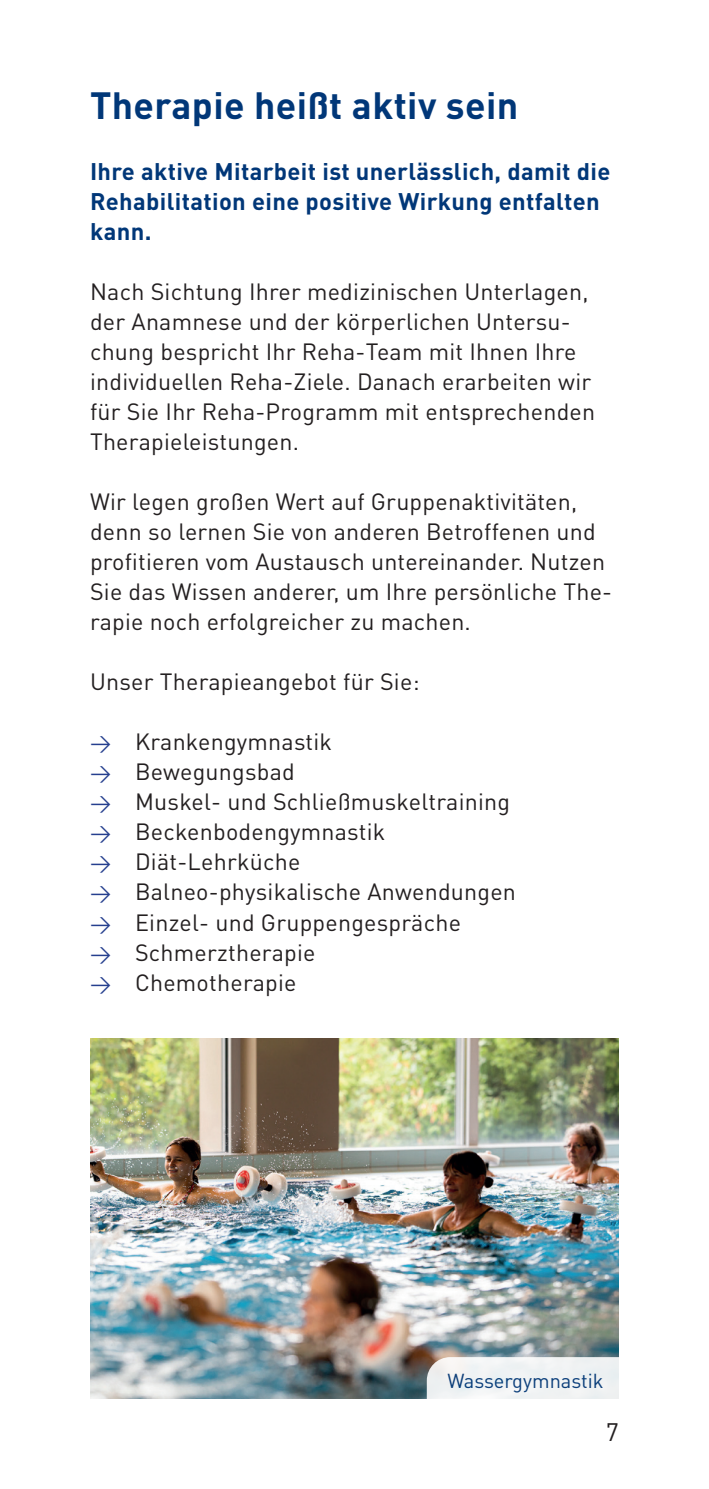
<style>
.page{position:relative;width:709px;height:1489px;background:#fff}
.page>*{position:absolute;margin:0;border:0;box-sizing:border-box;transform-origin:0 0}
.Flyer_Ueberschrift_F{font:700 37.5px "DIN Pro DR Vp";letter-spacing:.01em;color:#013778}
.t1{font:25px "DIN Pro DR Vp";color:#231f20}
.Flyer_Teaser_Hinweis{font:700 23.75px/30px "DIN Pro DR Vp";letter-spacing:.015em;color:#013778}
.Flyer_Fliesstext{font:23.25px/30px "DIN Pro DR Vp";letter-spacing:.01em;color:#231f20}
.t2{font:20px "DIN Pro DR Vp";color:#013778}
.s1{font-size:20.75px;color:#253f8e}
</style>
<div class="page">
<img style="left:90px;top:1038px;width:529px;height:360px">
<svg style="left:427px;top:1356px;width:192px;height:43px"></svg>
<p class="Flyer_Ueberschrift_F" style="left:90px;top:80px;width:430px">Therapie heißt aktiv sein</p>
<p class="Flyer_Teaser_Hinweis" style="left:90px;top:156px;width:522px">Ihre aktive Mitarbeit ist unerlässlich, damit die<br>Rehabilitation eine positive Wirkung entfalten kann.</p>
<p class="Flyer_Fliesstext" style="left:90px;top:276px;width:506px">Nach Sichtung Ihrer medizinischen Unterlagen, der Anamnese und der körperlichen Untersu&shy;chung bespricht Ihr Reha-Team mit Ihnen Ihre individuellen Reha-Ziele. Danach erarbeiten wir für Sie Ihr Reha-Programm mit entsprechenden Therapieleistungen.</p>
<p class="Flyer_Fliesstext" style="left:90px;top:486px;width:523px">Wir legen großen Wert auf Gruppenaktivitäten, denn so lernen Sie von anderen Betroffenen und profitieren vom Austausch untereinander. Nutzen Sie das Wissen anderer, um Ihre persönliche The&shy;rapie noch erfolgreicher zu machen.</p>
<p class="Flyer_Fliesstext" style="left:90px;top:666px;width:331px">Unser Therapieangebot für Sie:</p>
<p class="Flyer_Fliesstext" style="left:90px;top:726px;width:243px"><span class="s1">→</span> Krankengymnastik</p>
<p class="Flyer_Fliesstext" style="left:90px;top:756px;width:206px"><span class="s1">→</span> Bewegungsbad</p>
<p class="Flyer_Fliesstext" style="left:90px;top:786px;width:421px"><span class="s1">→</span> Muskel- und Schließmuskeltraining</p>
<p class="Flyer_Fliesstext" style="left:90px;top:816px;width:297px"><span class="s1">→</span> Beckenbodengymnastik</p>
<p class="Flyer_Fliesstext" style="left:90px;top:846px;width:212px"><span class="s1">→</span> Diät-Lehrküche</p>
<p class="Flyer_Fliesstext" style="left:90px;top:876px;width:427px"><span class="s1">→</span> Balneo-physikalische Anwendungen</p>
<p class="Flyer_Fliesstext" style="left:90px;top:906px;width:372px"><span class="s1">→</span> Einzel- und Gruppengespräche</p>
<p class="Flyer_Fliesstext" style="left:90px;top:936px;width:227px"><span class="s1">→</span> Schmerztherapie</p>
<p class="Flyer_Fliesstext" style="left:90px;top:966px;width:208px"><span class="s1">→</span> Chemotherapie</p>
<p class="t2" style="left:447px;top:1368px;width:157px">Wassergymnastik</p>
<p class="t1" style="left:606px;top:1415px;width:15px">7</p>
</div>
